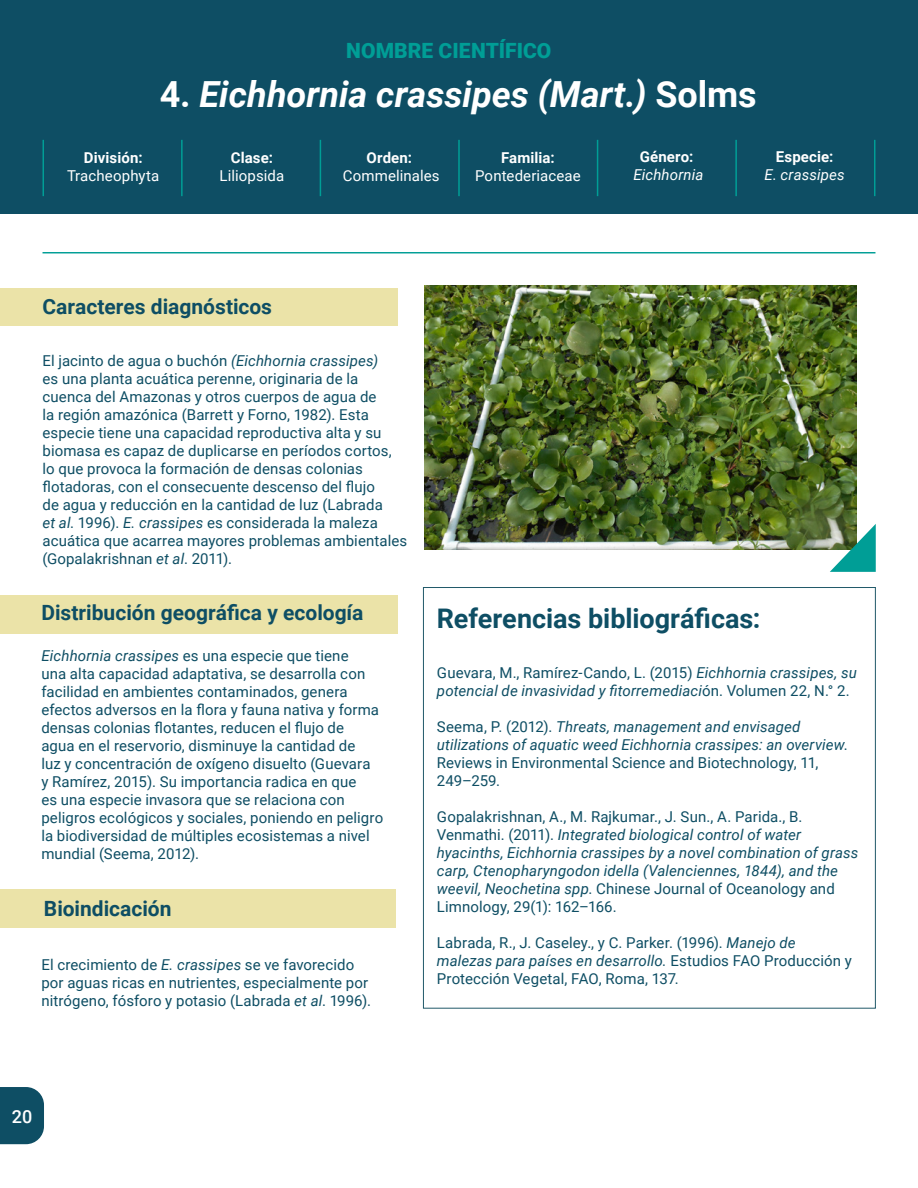
<style>
.page{position:relative;width:918px;height:1188px;background:#fff}
.page>*{position:absolute;margin:0;border:0;box-sizing:border-box;transform-origin:0 0}
.TituloFichasPrin{font:italic 700 36px "Roboto";color:#fff}
.Titulos_1{font:700 27px "Roboto";color:#0e4e64}
.SubtilulosFichas{font:700 21px "Roboto";color:#0e4e64}
.SubtilulosFichas-2{font:900 21px "Roboto";letter-spacing:.005em;color:#009e96}
.t1{font:500 18px "Roboto";color:#fff}
.Texto_General_1_-_Az{font:15px/18px "Roboto";letter-spacing:.005em;color:#0e4e64}
.Texto_General_1_-_Az-2{font:italic 15px/18px "Roboto";letter-spacing:.01em;color:#0e4e64}
.Texto_General_1_-_Bl{font:15px/18px "Roboto";letter-spacing:.005em;color:#fff;text-align:center}
.Texto_General_1_-_Bl-2{font:700 15px "Roboto";letter-spacing:.01em;color:#fff}
.Texto_General_1_-_Bl-3{font:italic 15px "Roboto";letter-spacing:.01em;color:#fff}
.s1{font-style:normal}
.s2{font-weight:700}
.s3{font-style:italic}
</style>
<div class="page">
<div style="left:0;top:289px;width:397px;height:37px;background:#ebe3a8"></div>
<img style="left:425px;top:286px;width:432px;height:264px">
<svg style="left:830px;top:524px;width:46px;height:48px"></svg>
<div style="left:0;top:0;width:918px;height:213px;background:#0e4e64"></div>
<hr style="left:43px;top:252px;width:832px;height:1px;background:#009e96">
<div style="left:0;top:595px;width:397px;height:38px;background:#ebe3a8"></div>
<div style="left:0;top:890px;width:396px;height:38px;background:#ebe3a8"></div>
<hr style="left:181px;top:140px;width:2px;height:56px;background:#009e96">
<hr style="left:43px;top:140px;width:1px;height:56px;background:#009e96">
<hr style="left:458px;top:140px;width:2px;height:56px;background:#009e96">
<hr style="left:320px;top:140px;width:1px;height:56px;background:#009e96">
<hr style="left:597px;top:140px;width:1px;height:56px;background:#009e96">
<hr style="left:735px;top:140px;width:2px;height:56px;background:#009e96">
<hr style="left:874px;top:140px;width:1px;height:56px;background:#009e96">
<hr style="left:917px;top:289px;width:1px;height:37px;background:#ebe3a8">
<div style="left:0;top:1087px;width:44px;height:57px;background:#0e4e64"></div>
<p class="SubtilulosFichas-2" style="left:346px;top:35px;width:207px">NOMBRE CIENTÍFICO</p>
<p class="TituloFichasPrin" style="left:160px;top:69px;width:598px"><span class="s1">4.</span> Eichhornia crassipes (Mart.) <span class="s1">Solms</span></p>
<p class="Texto_General_1_-_Bl" style="left:67px;top:148px;width:94px"><span class="s2">División:<br></span>Tracheophyta</p>
<p class="Texto_General_1_-_Bl-2" style="left:231px;top:147px;width:44px">Clase:</p>
<p class="Texto_General_1_-_Bl" style="left:220px;top:166px;width:66px">Liliopsida</p>
<p class="Texto_General_1_-_Bl-2" style="left:367px;top:147px;width:47px">Orden:</p>
<p class="Texto_General_1_-_Bl" style="left:343px;top:166px;width:98px">Commelinales</p>
<p class="Texto_General_1_-_Bl-2" style="left:501px;top:147px;width:55px">Familia:</p>
<p class="Texto_General_1_-_Bl" style="left:475px;top:166px;width:107px">Pontederiaceae</p>
<p class="Texto_General_1_-_Bl-2" style="left:640px;top:146px;width:55px">Género:</p>
<p class="Texto_General_1_-_Bl-3" style="left:633px;top:164px;width:72px">Eichhornia</p>
<p class="Texto_General_1_-_Bl-2" style="left:776px;top:146px;width:59px">Especie:</p>
<p class="Texto_General_1_-_Bl-3" style="left:765px;top:164px;width:82px">E. crassipes</p>
<p class="SubtilulosFichas" style="left:43px;top:292px;width:231px">Caracteres diagnósticos</p>
<p class="Texto_General_1_-_Az" style="left:43px;top:351px;width:366px">El jacinto de agua o buchón <span class="s3">(Eichhornia crassipes)<br></span>es una planta acuática perenne, originaria de la cuenca del Amazonas y otros cuerpos de agua de<br>la región amazónica (Barrett y Forno, 1982). Esta especie tiene una capacidad reproductiva alta y su biomasa es capaz de duplicarse en períodos cortos, lo que provoca la formación de densas colonias flotadoras, con el consecuente descenso del flujo<br>de agua y reducción en la cantidad de luz (Labrada<br><span class="s3">et al</span>. 1996). <span class="s3">E. crassipes</span> es considerada la maleza acuática que acarrea mayores problemas ambientales (Gopalakrishnan <span class="s3">et al</span>. 2011).</p>
<p class="SubtilulosFichas" style="left:41px;top:597px;width:324px">Distribución geográfica y ecología</p>
<p class="Texto_General_1_-_Az" style="left:41px;top:646px;width:343px"><span class="s3">Eichhornia crassipes</span> es una especie que tiene<br>una alta capacidad adaptativa, se desarrolla con facilidad en ambientes contaminados, genera efectos adversos en la flora y fauna nativa y forma densas colonias flotantes, reducen el flujo de<br>agua en el reservorio, disminuye la cantidad de<br>luz y concentración de oxígeno disuelto (Guevara<br>y Ramírez, 2015). Su importancia radica en que<br>es una especie invasora que se relaciona con peligros ecológicos y sociales, poniendo en peligro la biodiversidad de múltiples ecosistemas a nivel mundial (Seema, 2012).</p>
<p class="SubtilulosFichas" style="left:44px;top:894px;width:129px">Bioindicación</p>
<p class="Texto_General_1_-_Az" style="left:41px;top:955px;width:331px">El crecimiento de <span class="s3">E. crassipes</span> se ve favorecido por aguas ricas en nutrientes, especialmente por nitrógeno, fósforo y potasio (Labrada <span class="s3">et al</span>. 1996).</p>
<p class="Titulos_1" style="left:437px;top:599px;width:325px">Referencias bibliográficas:</p>
<p class="Texto_General_1_-_Az-2" style="left:437px;top:663px;width:421px"><span class="s1">Guevara, M., Ramírez-Cando, L. (2015)</span> Eichhornia crassipes, su potencial de invasividad y fitorremediaci<span class="s1">ón. Volumen 22, N.° 2.</span></p>
<p class="Texto_General_1_-_Az-2" style="left:437px;top:717px;width:412px"><span class="s1">Seema, P. (2012).</span> Threats, management and envisaged utilizations of aquatic weed Eichhornia crassipes: an overview<span class="s1">.<br>Reviews in Environmental Science and Biotechnology, 11, 249–259.</span></p>
<p class="Texto_General_1_-_Az-2" style="left:437px;top:807px;width:423px"><span class="s1">Gopalakrishnan, A., M. Rajkumar., J. Sun., A. Parida., B.<br>Venmathi. (2011).</span> Integrated biological control of water hyacinths, Eichhornia crassipes by a novel combination of grass carp, Ctenopharyngodon idella (Valenciennes, 1844), and the weevil, Neochetina spp<span class="s1">. Chinese Journal of Oceanology and Limnology, 29(1): 162–166.</span></p>
<p class="Texto_General_1_-_Az" style="left:437px;top:933px;width:417px">Labrada, R., J. Caseley., y C. Parker. (1996). <span class="s3">Manejo de malezas para países en desarrollo.</span> Estudios FAO Producción y<br>Protección Vegetal, FAO, Roma, 137.</p>
<p class="t1" style="left:12px;top:1104px;width:22px">20</p>
</div>
